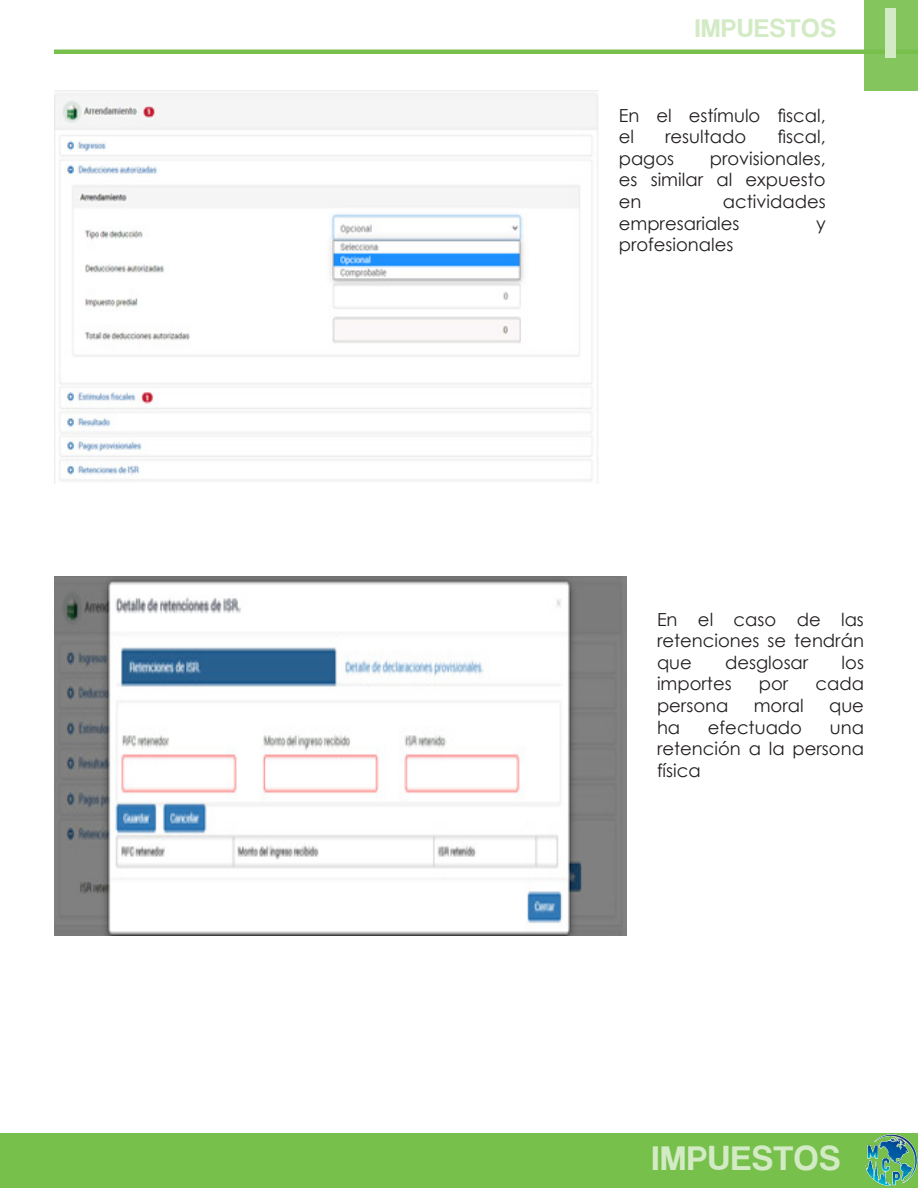
<style>
.page{position:relative;width:918px;height:1188px;background:#fff}
.page>*{position:absolute;margin:0;border:0;box-sizing:border-box;transform-origin:0 0}
.t1{font:75px "Coolvetica Rg";color:#d3ebc5}
.t2{font:36px "Coolvetica Rg";letter-spacing:.05em;color:#d3ebc5}
.t3{font:27px "Coolvetica Rg";letter-spacing:.05em;color:#d3ebc5}
.t4{font:18px/21.6px "Century Gothic";color:#231f20;text-align:justify}
</style>
<div class="page">
<div style="left:0;top:1134px;width:918px;height:54px;background:#77c04b"></div>
<hr style="left:54px;top:50px;width:864px;height:4px;background:#77c04b">
<div style="left:864px;top:0;width:54px;height:90px;background:#84c65d"></div>
<img style="left:865px;top:1134px;width:53px;height:53px">
<img style="left:54px;top:90px;width:544px;height:393px">
<img style="left:54px;top:576px;width:573px;height:360px">
<h3 class="t3" style="left:695px;top:12px;width:142px">IMPUESTOS</h3>
<h1 class="t1" style="left:884px;top:-11px;width:16px">I</h1>
<p class="t4" style="left:619px;top:104px;width:208px">En el estímulo fiscal, el</p>
<p class="t4" style="left:665px;top:126px;width:83px">resultado</p>
<p class="t4" style="left:777px;top:126px;width:50px">fiscal,</p>
<p class="t4" style="left:619px;top:147px;width:57px">pagos</p>
<p class="t4" style="left:619px;top:147px;width:209px;text-indent:91px">provisionales, es similar al expuesto en</p>
<p class="t4" style="left:619px;top:190px;width:208px;text-indent:104px">actividades empresariales</p>
<p class="t4" style="left:816px;top:212px;width:11px">y</p>
<p class="t4" style="left:619px;top:234px;width:116px">profesionales</p>
<p class="t4" style="left:657px;top:608px;width:209px">En el caso de las retenciones se tendrán que</p>
<p class="t4" style="left:725px;top:651px;width:85px">desglosar</p>
<p class="t4" style="left:842px;top:651px;width:24px">los</p>
<p class="t4" style="left:657px;top:673px;width:76px">importes</p>
<p class="t4" style="left:759px;top:673px;width:31px">por</p>
<p class="t4" style="left:815px;top:673px;width:50px">cada</p>
<p class="t4" style="left:657px;top:694px;width:73px">persona</p>
<p class="t4" style="left:754px;top:694px;width:51px">moral</p>
<p class="t4" style="left:829px;top:694px;width:36px">que</p>
<p class="t4" style="left:657px;top:716px;width:25px">ha</p>
<p class="t4" style="left:708px;top:716px;width:96px">efectuado</p>
<p class="t4" style="left:657px;top:716px;width:209px;text-indent:173px">una retención a la persona física</p>
<h2 class="t2" style="left:652px;top:1137px;width:189px">IMPUESTOS</h2>
</div>
